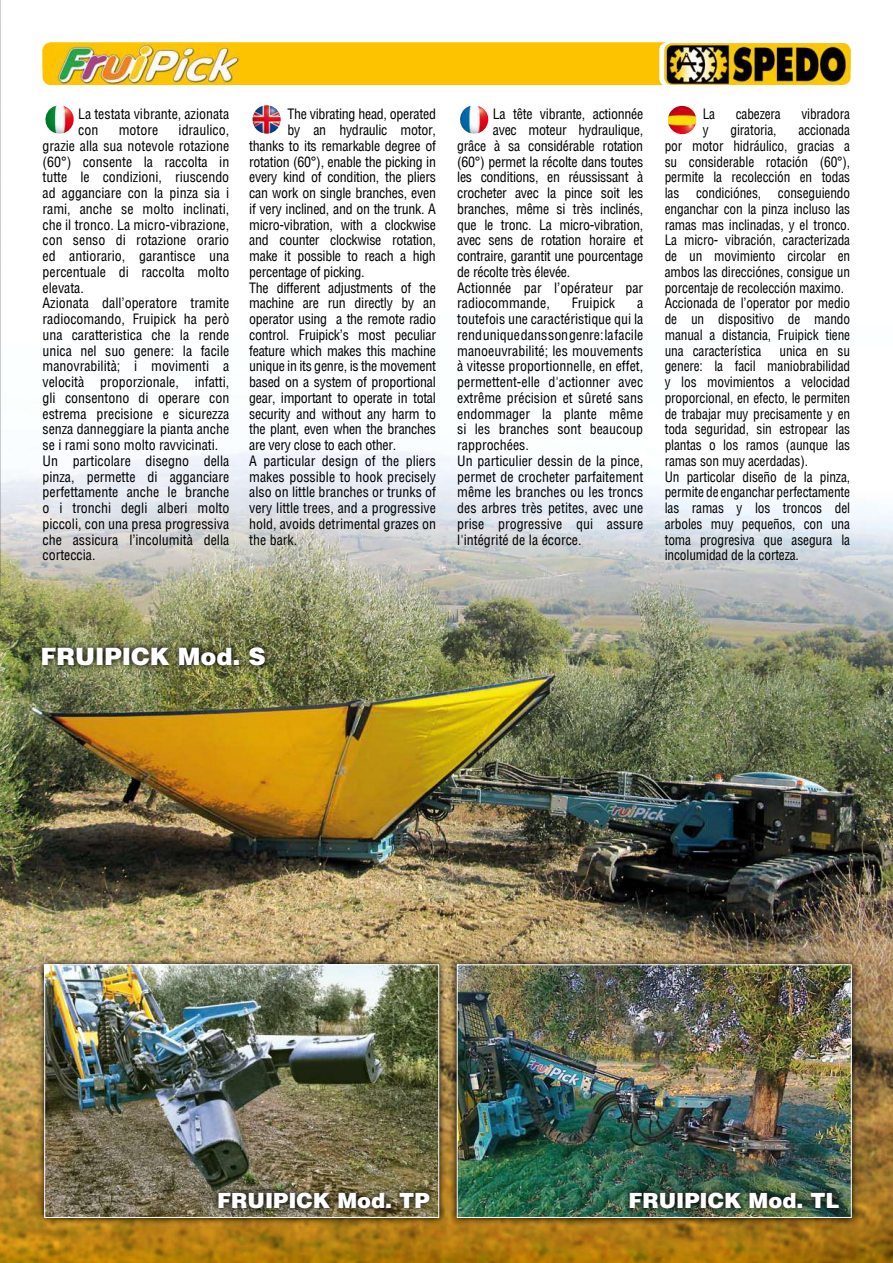
<style>
.page{position:relative;width:893px;height:1263px;background:#fff}
.page>*{position:absolute;margin:0;border:0;box-sizing:border-box;transform-origin:0 0}
.t1{font:900 24px "Helvetica";color:#fff}
.t2{font:900 21px "Helvetica";color:#fff}
.t3{font:condensed 13.95px/15.8px "Helvetica";letter-spacing:-.01em;color:#000}
.t4{font:condensed 13.95px/15.8px "Helvetica";letter-spacing:-.01em;color:#000;scale:.96 1}
</style>
<div class="page">
<img style="left:839px;top:43px;width:12px;height:26px">
<img style="left:1px;top:69px;width:892px;height:896px">
<img style="left:0;top:965px;width:893px;height:298px">
<hr style="left:0;top:0;width:1px;height:661px;background:#000">
<div style="left:43px;top:43px;width:629px;height:42px;background:#fdc300;border-radius:9px"></div>
<img style="left:660px;top:43px;width:182px;height:42px;border-radius:7px">
<div style="left:659px;top:43px;width:184px;height:43px;border:2px solid #fff;border-radius:7px"></div>
<img style="left:450px;top:957px;width:408px;height:268px">
<img style="left:459px;top:966px;width:390px;height:250px">
<div style="left:457px;top:964px;width:394px;height:254px;border:1px solid #fff"></div>
<img style="left:55px;top:43px;width:184px;height:41px">
<img style="left:459px;top:105px;width:30px;height:29px">
<img style="left:251px;top:105px;width:31px;height:29px">
<img style="left:667px;top:106px;width:29px;height:29px">
<img style="left:44px;top:105px;width:30px;height:29px">
<svg style="left:35px;top:640px;width:236px;height:32px;background:#595d3a"></svg>
<img style="left:623px;top:1186px;width:222px;height:29px">
<img style="left:37px;top:957px;width:409px;height:268px">
<img style="left:46px;top:966px;width:391px;height:250px">
<div style="left:44px;top:964px;width:395px;height:254px;border:1px solid #fff"></div>
<svg style="left:211px;top:1186px;width:224px;height:29px;background:#575038"></svg>
<p class="t3" style="left:78px;top:106px;width:153px">La testata vibrante, azionata con</p>
<p class="t3" style="left:43px;top:122px;width:188px;text-indent:136px">idraulico, grazie alla sua notevole rotazione (60°) consente la raccolta in tutte le condizioni, riuscendo ad agganciare con la pinza sia i rami, anche se molto inclinati, che il tronco. La micro-vibrazione, con senso di rotazione orario ed antiorario, garantisce una percentuale di raccolta molto elevata.<br>Azionata dall’operatore tramite radiocomando, Fruipick ha però una caratteristica che la rende unica nel suo genere: la facile manovrabilità; i movimenti a velocità proporzionale, infatti, gli consentono di operare con estrema precisione e sicurezza senza danneggiare la pianta anche se i rami sono molto ravvicinati.<br>Un particolare disegno della pinza, permette di agganciare perfettamente anche le branche o i tronchi degli alberi molto piccoli, con una presa progressiva che assicura l’incolumità della corteccia.</p>
<p class="t3" style="left:119px;top:122px;width:41px">motore</p>
<p class="t3" style="left:287px;top:106px;width:150px">The vibrating head, operated</p>
<p class="t3" style="left:287px;top:122px;width:150px">by an hydraulic motor,</p>
<p class="t3" style="left:249px;top:138px;width:188px">thanks to its remarkable degree of</p>
<p class="t3" style="left:249px;top:154px;width:188px">rotation (60°), enable the picking in</p>
<p class="t3" style="left:249px;top:169px;width:188px">every kind of condition, the pliers</p>
<p class="t3" style="left:249px;top:185px;width:188px">can work on single branches, even</p>
<p class="t3" style="left:249px;top:201px;width:188px">if very inclined, and on the trunk. A</p>
<p class="t3" style="left:249px;top:217px;width:188px">micro-vibration, with a clockwise</p>
<p class="t3" style="left:249px;top:232px;width:188px">and counter clockwise rotation,</p>
<p class="t3" style="left:249px;top:248px;width:188px">make it possible to reach a high</p>
<p class="t3" style="left:249px;top:264px;width:117px">percentage of picking.</p>
<p class="t3" style="left:249px;top:280px;width:188px">The different adjustments of the</p>
<p class="t3" style="left:249px;top:295px;width:188px">machine are run directly by an</p>
<p class="t3" style="left:249px;top:311px;width:188px">operator using a the remote radio</p>
<p class="t3" style="left:249px;top:327px;width:188px">control. Fruipick’s most peculiar</p>
<p class="t3" style="left:249px;top:343px;width:188px">feature which makes this machine</p>
<p class="t3" style="left:249px;top:358px;width:188px">unique in its genre, is the movement</p>
<p class="t3" style="left:249px;top:374px;width:188px">based on a system of proportional</p>
<p class="t3" style="left:249px;top:390px;width:188px">gear, important to operate in total</p>
<p class="t3" style="left:249px;top:406px;width:188px">security and without any harm to</p>
<p class="t3" style="left:249px;top:421px;width:188px">the plant, even when the branches</p>
<p class="t3" style="left:249px;top:437px;width:149px">are very close to each other.</p>
<p class="t3" style="left:249px;top:453px;width:188px">A particular design of the pliers</p>
<p class="t3" style="left:249px;top:469px;width:188px">makes possible to hook precisely</p>
<p class="t3" style="left:249px;top:484px;width:188px">also on little branches or trunks of</p>
<p class="t3" style="left:249px;top:500px;width:188px">very little trees, and a progressive</p>
<p class="t3" style="left:249px;top:516px;width:188px">hold, avoids detrimental grazes on</p>
<p class="t3" style="left:249px;top:532px;width:50px">the bark.</p>
<p class="t3" style="left:493px;top:106px;width:152px">La tête vibrante, actionnée</p>
<p class="t3" style="left:493px;top:122px;width:152px">avec moteur hydraulique,</p>
<p class="t3" style="left:457px;top:138px;width:188px">grâce à sa considérable rotation</p>
<p class="t3" style="left:457px;top:154px;width:188px">(60°) permet la récolte dans toutes</p>
<p class="t3" style="left:457px;top:169px;width:188px">les conditions, en réussissant à</p>
<p class="t3" style="left:457px;top:185px;width:188px">crocheter avec la pince soit les</p>
<p class="t3" style="left:457px;top:201px;width:188px">branches, même si très inclinés,</p>
<p class="t3" style="left:457px;top:217px;width:188px">que le tronc. La micro-vibration,</p>
<p class="t3" style="left:457px;top:232px;width:188px">avec sens de rotation horaire et</p>
<p class="t3" style="left:457px;top:248px;width:188px">contraire, garantit une pourcentage</p>
<p class="t3" style="left:457px;top:264px;width:115px">de récolte très élevée.</p>
<p class="t3" style="left:457px;top:280px;width:188px">Actionnée par l’opérateur par</p>
<p class="t3" style="left:457px;top:295px;width:94px">radiocommande,</p>
<p class="t3" style="left:572px;top:295px;width:45px">Fruipick</p>
<p class="t3" style="left:457px;top:295px;width:188px;text-indent:180px">a toutefois une caractéristique qui la rend unique dans son genre: la facile manoeuvrabilité; les mouvements à vitesse proportionnelle, en effet, permettent-elle d'actionner avec extrême précision et sûreté sans endommager la plante même si les branches sont beaucoup rapprochées.<br>Un particulier dessin de la pince, permet de crocheter parfaitement même les branches ou les troncs des arbres très petites, avec une prise progressive qui assure l'intégrité de la écorce.</p>
<p class="t4" style="left:703px;top:106px;width:15px">La</p>
<p class="t4" style="left:736px;top:106px;width:49px">cabezera</p>
<p class="t4" style="left:801px;top:106px;width:52px">vibradora</p>
<p class="t4" style="left:703px;top:122px;width:8px">y</p>
<p class="t4" style="left:730px;top:122px;width:49px">giratoria,</p>
<p class="t4" style="left:665px;top:122px;width:195px;text-indent:134px">accionada por motor hidráulico, gracias a su considerable rotación (60°), permite la recolección en todas las condiciónes, conseguiendo enganchar con la pinza incluso las ramas mas inclinadas, y el tronco.<br>La micro- vibración, caracterizada de un movimiento circolar en ambos las direcciónes, consigue un porcentaje de recolección maximo.<br>Accionada de l’operator por medio de un dispositivo de mando manual a distancia, Fruipick tiene una característica</p>
<p class="t4" style="left:665px;top:343px;width:195px;text-indent:115px">unica en su genere: la facil maniobrabilidad y los movimientos a velocidad proporcional, en efecto, le permiten de trabajar muy precisamente y en toda seguridad, sin estropear las plantas o los ramos (aunque las ramas son muy acerdadas).<br>Un particolar diseño de la pinza, permite de enganchar perfectamente las ramas y los troncos del arboles muy pequeños, con una toma progresiva que asegura la incolumidad de la corteza.</p>
<h1 class="t1" style="left:40px;top:640px;width:227px">FRUIPICK Mod. S</h1>
<h2 class="t2" style="left:217px;top:1187px;width:214px">FRUIPICK Mod. TP</h2>
<h2 class="t2" style="left:628px;top:1187px;width:213px">FRUIPICK Mod. TL</h2>
</div>
